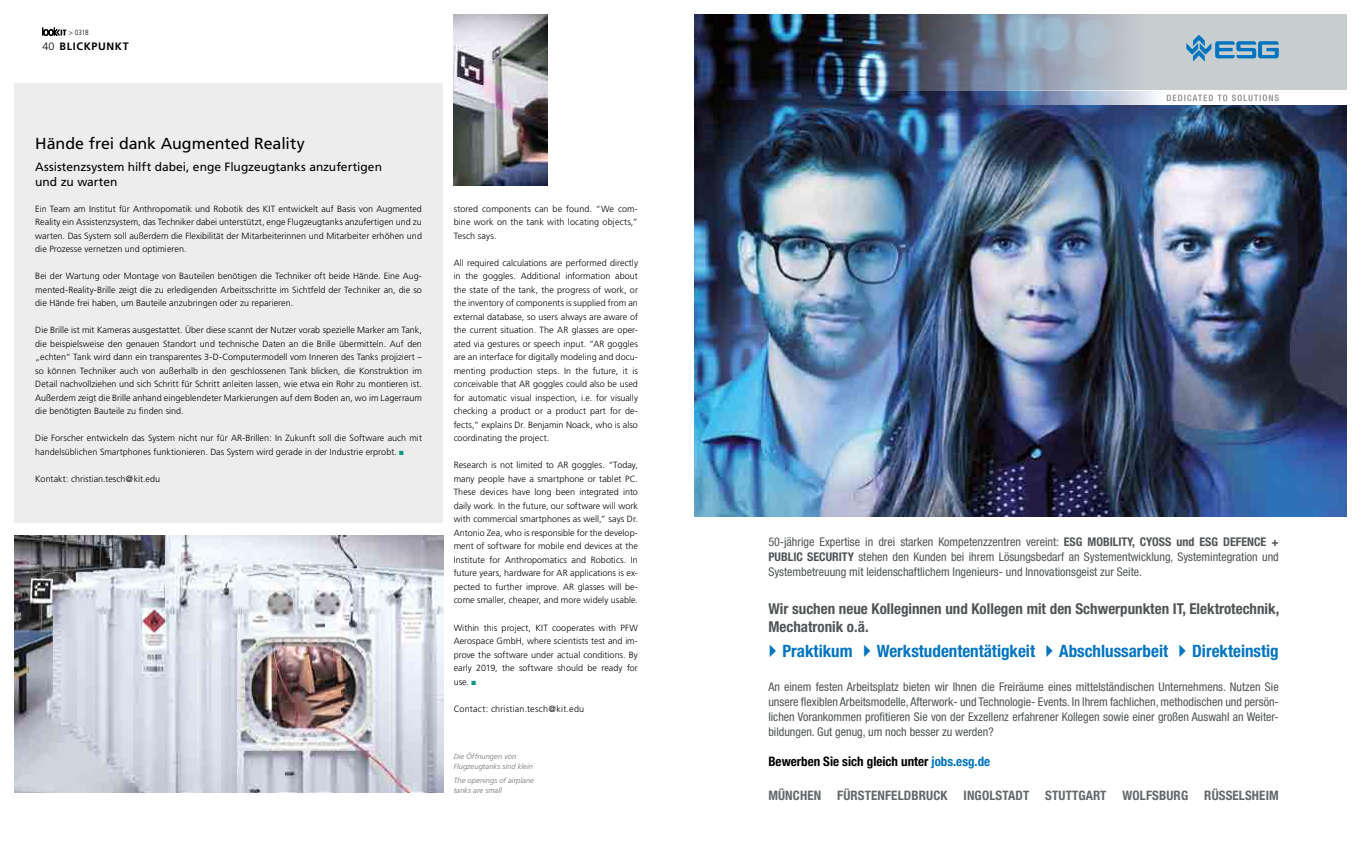
<style>
.page{position:relative;width:1361px;height:851px;background:#fff}
.page>*{position:absolute;margin:0;border:0;box-sizing:border-box;transform-origin:0 0}
.t1{font:700 condensed 17px "Helvetica Neue";color:#0075bf}
.t2{font:16px "Frutiger";letter-spacing:-.005em;color:#000}
.t3{font:700 condensed 15px/18px "Helvetica Neue";color:#505456}
.t4{font:700 condensed 13px "Helvetica Neue";letter-spacing:.01em;color:#63686a}
.t5{font:700 condensed 13px "Neue Helveticafor ESG";color:#000}
.t6{font:condensed 12px/15px "Helvetica Neue";color:#505456;text-align:justify}
.t7{font:12px/15px "Frutiger";color:#000}
.t8{font:700 10.8px "Frutiger";letter-spacing:.06em;color:#000}
.t9{font:300 9px/13.5px "Frutiger";letter-spacing:.005em;color:#000;text-align:justify}
.t10{font:300 9px "Frutiger";letter-spacing:.025em;color:#000}
.t11{font:italic 300 7.5px/10px "Frutiger";letter-spacing:.01em;color:#706f6f}
.t12{font:300 condensed 7.5px "Frutiger";color:#000}
.s1{font-weight:300}
.s2{color:#009982}
.s3{font-weight:700}
.s4{color:#0075bf}
</style>
<div class="page">
<img style="left:695px;top:105px;width:651px;height:411px">
<img style="left:695px;top:14px;width:651px;height:77px">
<img style="left:695px;top:91px;width:584px;height:14px">
<svg style="left:1166px;top:94px;width:112px;height:7px"></svg>
<svg style="left:1186px;top:35px;width:92px;height:26px;background:#7aaac9"></svg>
<svg style="left:42px;top:28px;width:24px;height:8px"></svg>
<div style="left:14px;top:83px;width:429px;height:439px;background:#ededed"></div>
<img style="left:454px;top:14px;width:93px;height:172px">
<img style="left:14px;top:536px;width:429px;height:256px">
<p class="t12" style="left:68px;top:29px;width:22px">&gt; 0318</p>
<p class="t8" style="left:43px;top:39px;width:88px"><span class="s1">40</span> BLIckpUNkT</p>
<h2 class="t2" style="left:35px;top:134px;width:271px">hände frei dank augmented reality</h2>
<h3 class="t7" style="left:35px;top:159px;width:348px">assistenzsystem hilft dabei, enge flugzeugtanks anzufertigen und zu warten</h3>
<p class="t9" style="left:35px;top:202px;width:388px">Ein Team am Institut für Anthropomatik und Robotik des KIT entwickelt auf Basis von Augmented Reality ein Assistenzsystem, das Techniker dabei unterstützt, enge Flugzeugtanks anzufertigen und zu warten. Das System soll außerdem die Flexibilität der Mitarbeiterinnen und Mitarbeiter erhöhen und die Prozesse vernetzen und optimieren.</p>
<p class="t9" style="left:35px;top:269px;width:388px">Bei der Wartung oder Montage von Bauteilen benötigen die Techniker oft beide Hände. Eine Aug&shy;mented-Reality-Brille zeigt die zu erledigenden Arbeitsschritte im Sichtfeld der Techniker an, die so die Hände frei haben, um Bauteile anzubringen oder zu reparieren.</p>
<p class="t9" style="left:35px;top:323px;width:388px">Die Brille ist mit Kameras ausgestattet. Über diese scannt der Nutzer vorab spezielle Marker am Tank, die beispielsweise den genauen Standort und technische Daten an die Brille übermitteln. Auf den „echten“ Tank wird dann ein transparentes 3-D-Computermodell vom Inneren des Tanks projiziert – so können Techniker auch von außerhalb in den geschlossenen Tank blicken, die Konstruktion im Detail nachvollziehen und sich Schritt für Schritt anleiten lassen, wie etwa ein Rohr zu montieren ist.<br>Außerdem zeigt die Brille anhand eingeblendeter Markierungen auf dem Boden an, wo im Lagerraum die benötigten Bauteile zu finden sind.</p>
<p class="t9" style="left:35px;top:431px;width:388px">Die Forscher entwickeln das System nicht nur für AR-Brillen: In Zukunft soll die Software auch mit handelsüblichen Smartphones funktionieren. Das System wird gerade in der Industrie erprobt. <span class="s2">■</span></p>
<p class="t9" style="left:35px;top:472px;width:126px">Kontakt: christian.tesch@kit.edu</p>
<p class="t9" style="left:454px;top:202px;width:186px">stored components can be found. “We com&shy;bine work on the tank with locating objects,” Tesch says.</p>
<p class="t9" style="left:454px;top:256px;width:186px">All required calculations are performed directly in the goggles. Additional information about the state of the tank, the progress of work, or the inventory of components is supplied from an external database, so users always are aware of the current situation. The AR glasses are oper&shy;ated via gestures or speech input. “AR goggles are an interface for digitally modeling and docu&shy;menting production steps. In the future, it is conceivable that AR goggles could also be used for automatic visual inspection, i.e. for visually checking a product or a product part for de&shy;fects,” explains Dr. Benjamin Noack, who is also coordinating the project.</p>
<p class="t9" style="left:454px;top:458px;width:186px">Research is not limited to AR goggles. “Today, many people have a smartphone or tablet PC.<br>These devices have long been integrated into daily work. In the future, our software will work with commercial smartphones as well,” says Dr.<br>Antonio Zea, who is responsible for the develop&shy;ment of software for mobile end devices at the Institute for Anthropomatics and Robotics. In future years, hardware for AR applications is ex&shy;pected to further improve. AR glasses will be&shy;come smaller, cheaper, and more widely usable.</p>
<p class="t9" style="left:454px;top:620px;width:186px">Within this project, KIT cooperates with PFW Aerospace GmbH, where scientists test and im&shy;prove the software under actual conditions. By early 2019, the software should be ready for use. <span class="s2">■</span></p>
<p class="t10" style="left:454px;top:703px;width:132px">Contact: christian.tesch@kit.edu</p>
<p class="t11" style="left:454px;top:750px;width:81px">Die Öffnungen von<br>Flugzeugtanks sind klein</p>
<p class="t11" style="left:454px;top:775px;width:82px">The openings of airplane tanks are small</p>
<p class="t6" style="left:768px;top:533px;width:512px">50-jährige Expertise in drei starken Kompetenzzentren vereint: <span class="s3">ESG MOBILITY, CYOSS und ESG DEFENCE + PUBLIC SECURITY</span> stehen den Kunden bei ihrem Lösungsbedarf an Systementwicklung, Systemintegration und Systembetreuung mit leidenschaftlichem Ingenieurs- und Innovationsgeist zur Seite.</p>
<h3 class="t3" style="left:768px;top:599px;width:512px">Wir suchen neue Kolleginnen und Kollegen mit den Schwerpunkten IT, Elektrotechnik,<br>Mechatronik o.ä.</h3>
<h1 class="t1" style="left:782px;top:640px;width:72px">Praktikum</h1>
<h1 class="t1" style="left:877px;top:640px;width:160px">Werkstudententätigkeit</h1>
<h1 class="t1" style="left:1059px;top:640px;width:110px">Abschlussarbeit</h1>
<h1 class="t1" style="left:1192px;top:640px;width:88px">Direkteinstig</h1>
<p class="t6" style="left:768px;top:679px;width:512px">An einem festen Arbeitsplatz bieten wir Ihnen die Freiräume eines mittelständischen Unternehmens. Nutzen Sie unsere flexiblen Arbeitsmodelle, Afterwork- und Technologie- Events. In Ihrem fachlichen, methodischen und persön&shy;lichen Vorankommen profitieren Sie von der Exzellenz erfahrener Kollegen sowie einer großen Auswahl an Weiter&shy;bildungen. Gut genug, um noch besser zu werden?</p>
<h3 class="t5" style="left:768px;top:753px;width:223px">Bewerben Sie sich gleich unter <span class="s4">jobs.esg.de</span></h3>
<h3 class="t4" style="left:768px;top:787px;width:512px">MÜNCHEN FÜRSTENFELDBRUCK INGOLSTADT STUTTGART WOLFSBURG RÜSSELSHEIM</h3>
</div>
